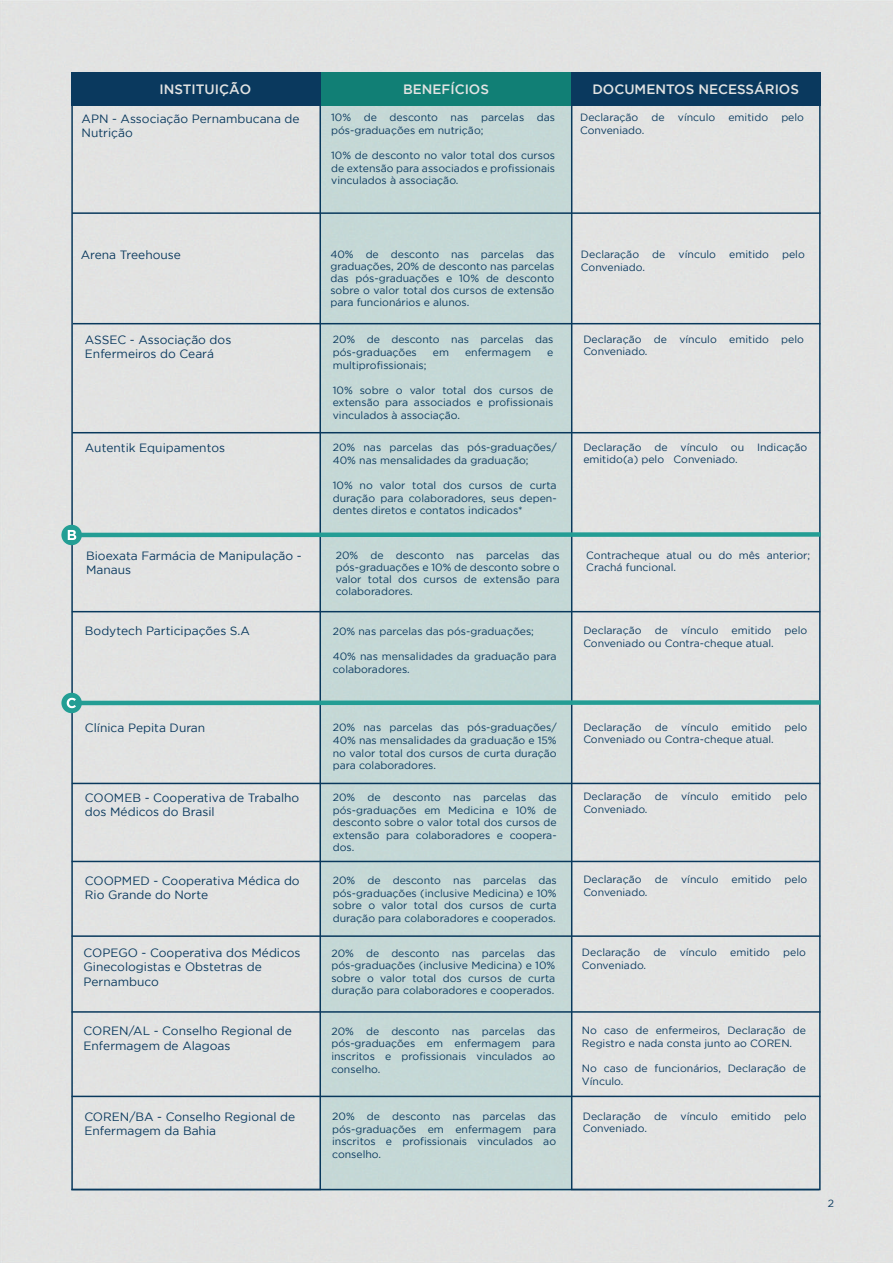
<style>
.page{position:relative;width:893px;height:1263px;background:#fff}
.page>*{position:absolute;margin:0;border:0;box-sizing:border-box;transform-origin:0 0}
.t1{font:500 13.5px "Gotham";color:#e3e4e3}
.t2{font:12px/14.4px "Gotham";color:#0a395e}
.t3{font:10.5px/12.6px "Gotham";color:#0a395e;text-align:justify}
</style>
<div class="page">
<div style="left:0;top:0;width:869px;height:1263px;background:#e2e3e2"></div>
<div style="left:321px;top:106px;width:250px;height:1085px;background:#c5d8d6"></div>
<div style="left:71px;top:90px;width:250px;height:1099px;background:#e2e3e2"></div>
<div style="left:571px;top:97px;width:250px;height:1093px;background:#e2e3e2"></div>
<div style="left:72px;top:72px;width:249px;height:34px;background:#0a395e"></div>
<div style="left:321px;top:72px;width:250px;height:34px;background:#117f75"></div>
<div style="left:571px;top:72px;width:249px;height:34px;background:#0a395e"></div>
<hr style="left:72px;top:212px;width:748px;height:2px;background:#09395d">
<hr style="left:71px;top:1189px;width:748px;height:1px;background:#09395d">
<hr style="left:72px;top:432px;width:748px;height:1px;background:#09395d">
<hr style="left:73px;top:323px;width:747px;height:1px;background:#09395d">
<hr style="left:72px;top:783px;width:748px;height:1px;background:#09395d">
<hr style="left:72px;top:611px;width:748px;height:1px;background:#09395d">
<hr style="left:72px;top:861px;width:748px;height:1px;background:#09395d">
<hr style="left:72px;top:935px;width:748px;height:2px;background:#09395d">
<hr style="left:72px;top:1011px;width:748px;height:2px;background:#09395d">
<hr style="left:72px;top:1096px;width:748px;height:1px;background:#09395d">
<div style="left:61px;top:525px;width:21px;height:20px;background:#239e94;border-radius:50%"></div>
<div style="left:61px;top:693px;width:21px;height:20px;background:#239e94;border-radius:50%"></div>
<svg style="left:67px;top:530px;width:758px;height:10px"></svg>
<svg style="left:67px;top:698px;width:758px;height:10px"></svg>
<p class="t1" style="left:159px;top:81px;width:93px">INSTITUIÇÃO</p>
<p class="t1" style="left:403px;top:81px;width:87px">BENEFÍCIOS</p>
<p class="t1" style="left:592px;top:81px;width:208px">DOCUMENTOS NECESSÁRIOS</p>
<p class="t2" style="left:82px;top:111px;width:220px">APN - Associação Pernambucana de<br>Nutrição</p>
<p class="t3" style="left:331px;top:111px;width:225px">10% de desconto nas parcelas das pós-graduações em nutrição;</p>
<p class="t3" style="left:331px;top:149px;width:225px">10% de desconto no valor total dos cursos de extensão para associados e profissionais vinculados à associação.</p>
<p class="t3" style="left:580px;top:111px;width:60px">Declaração</p>
<p class="t3" style="left:651px;top:111px;width:15px">de</p>
<p class="t3" style="left:678px;top:111px;width:39px">vínculo</p>
<p class="t3" style="left:728px;top:111px;width:41px">emitido</p>
<p class="t3" style="left:781px;top:111px;width:24px">pelo</p>
<p class="t3" style="left:580px;top:124px;width:66px">Conveniado.</p>
<p class="t2" style="left:81px;top:247px;width:102px">Arena Treehouse</p>
<p class="t3" style="left:330px;top:248px;width:225px;line-height:12px">40% de desconto nas parcelas das graduações, 20% de desconto nas parcelas das pós-graduações e 10% de desconto sobre o valor total dos cursos de extensão para funcionários e alunos.</p>
<p class="t3" style="left:581px;top:248px;width:60px">Declaração</p>
<p class="t3" style="left:652px;top:248px;width:15px">de</p>
<p class="t3" style="left:679px;top:248px;width:39px">vínculo</p>
<p class="t3" style="left:729px;top:248px;width:41px">emitido</p>
<p class="t3" style="left:782px;top:248px;width:24px">pelo</p>
<p class="t3" style="left:581px;top:260px;width:66px">Conveniado.</p>
<p class="t2" style="left:85px;top:332px;width:148px">ASSEC - Associação dos<br>Enfermeiros do Ceará</p>
<p class="t3" style="left:333px;top:333px;width:222px">20% de desconto nas parcelas das pós-graduações</p>
<p class="t3" style="left:433px;top:346px;width:18px">em</p>
<p class="t3" style="left:465px;top:346px;width:68px">enfermagem</p>
<p class="t3" style="left:547px;top:346px;width:8px">e</p>
<p class="t3" style="left:333px;top:358px;width:95px">multiprofissionais;</p>
<p class="t3" style="left:333px;top:384px;width:222px">10% sobre o valor total dos cursos de extensão para associados e profissionais vinculados à associação.</p>
<p class="t2" style="left:85px;top:440px;width:142px">Autentik Equipamentos</p>
<p class="t3" style="left:333px;top:441px;width:225px">20% nas parcelas das pós-graduações/<br>40% nas mensalidades da graduação;</p>
<p class="t3" style="left:333px;top:479px;width:225px">10% no valor total dos cursos de curta duração para colaboradores, seus depen&shy;dentes diretos e contatos indicados*</p>
<p class="t3" style="left:583px;top:333px;width:222px">Declaração de vínculo emitido pelo<br>Conveniado.</p>
<p class="t3" style="left:583px;top:441px;width:225px">Declaração de vínculo ou Indicação emitido(a) pelo Conveniado.</p>
<p class="t2" style="left:86px;top:548px;width:217px">Bioexata Farmácia de Manipulação -<br>Manaus</p>
<p class="t3" style="left:336px;top:549px;width:225px;line-height:12px">20% de desconto nas parcelas das pós-graduações e 10% de desconto sobre o valor total dos cursos de extensão para colaboradores.</p>
<p class="t3" style="left:586px;top:549px;width:225px">Contracheque atual ou do mês anterior;<br>Crachá funcional.</p>
<p class="t2" style="left:85px;top:624px;width:167px">Bodytech Participações S.A</p>
<p class="t3" style="left:333px;top:625px;width:203px">20% nas parcelas das pós-graduações;</p>
<p class="t3" style="left:333px;top:650px;width:225px">40% nas mensalidades da graduação para colaboradores.</p>
<p class="t3" style="left:583px;top:624px;width:60px">Declaração</p>
<p class="t3" style="left:655px;top:624px;width:15px">de</p>
<p class="t3" style="left:681px;top:624px;width:39px">vínculo</p>
<p class="t3" style="left:732px;top:624px;width:41px">emitido</p>
<p class="t3" style="left:784px;top:624px;width:24px">pelo</p>
<p class="t3" style="left:583px;top:637px;width:192px">Conveniado ou Contra-cheque atual.</p>
<p class="t2" style="left:85px;top:720px;width:122px">Clínica Pepita Duran</p>
<p class="t3" style="left:333px;top:721px;width:225px">20% nas parcelas das pós-graduações/ 40% nas mensalidades da graduação e 15% no valor total dos cursos de curta duração para colaboradores.</p>
<p class="t3" style="left:583px;top:721px;width:60px">Declaração</p>
<p class="t3" style="left:655px;top:721px;width:15px">de</p>
<p class="t3" style="left:681px;top:721px;width:39px">vínculo</p>
<p class="t3" style="left:732px;top:721px;width:41px">emitido</p>
<p class="t3" style="left:784px;top:721px;width:24px">pelo</p>
<p class="t3" style="left:583px;top:733px;width:192px">Conveniado ou Contra-cheque atual.</p>
<p class="t2" style="left:85px;top:790px;width:216px">COOMEB - Cooperativa de Trabalho dos Médicos do Brasil</p>
<p class="t3" style="left:333px;top:791px;width:225px">20% de desconto nas parcelas das pós-graduações em Medicina e 10% de desconto sobre o valor total dos cursos de extensão para colaboradores e coopera&shy;dos.</p>
<p class="t3" style="left:583px;top:790px;width:60px">Declaração</p>
<p class="t3" style="left:655px;top:790px;width:15px">de</p>
<p class="t3" style="left:681px;top:790px;width:39px">vínculo</p>
<p class="t3" style="left:732px;top:790px;width:41px">emitido</p>
<p class="t3" style="left:784px;top:790px;width:24px">pelo</p>
<p class="t3" style="left:583px;top:803px;width:66px">Conveniado.</p>
<p class="t2" style="left:85px;top:873px;width:216px">COOPMED - Cooperativa Médica do<br>Rio Grande do Norte</p>
<p class="t3" style="left:333px;top:874px;width:225px">20% de desconto nas parcelas das pós-graduações (inclusive Medicina) e 10% sobre o valor total dos cursos de curta duração para colaboradores e cooperados.</p>
<p class="t3" style="left:583px;top:873px;width:60px">Declaração</p>
<p class="t3" style="left:655px;top:873px;width:15px">de</p>
<p class="t3" style="left:681px;top:873px;width:39px">vínculo</p>
<p class="t3" style="left:732px;top:873px;width:41px">emitido</p>
<p class="t3" style="left:784px;top:873px;width:24px">pelo</p>
<p class="t3" style="left:583px;top:886px;width:66px">Conveniado.</p>
<p class="t2" style="left:84px;top:945px;width:218px">COPEGO - Cooperativa dos Médicos<br>Ginecologistas e Obstetras de<br>Pernambuco</p>
<p class="t3" style="left:331px;top:946px;width:225px">20% de desconto nas parcelas das pós-graduações (inclusive Medicina) e 10% sobre o valor total dos cursos de curta duração para colaboradores e cooperados.</p>
<p class="t3" style="left:582px;top:946px;width:60px">Declaração</p>
<p class="t3" style="left:653px;top:946px;width:15px">de</p>
<p class="t3" style="left:680px;top:946px;width:39px">vínculo</p>
<p class="t3" style="left:730px;top:946px;width:41px">emitido</p>
<p class="t3" style="left:783px;top:946px;width:24px">pelo</p>
<p class="t3" style="left:582px;top:958px;width:66px">Conveniado.</p>
<p class="t2" style="left:84px;top:1023px;width:210px">COREN/AL - Conselho Regional de<br>Enfermagem de Alagoas</p>
<p class="t3" style="left:331px;top:1024px;width:225px">20% de desconto nas parcelas das pós-graduações em enfermagem para inscritos e profissionais vinculados ao conselho.</p>
<p class="t3" style="left:582px;top:1024px;width:225px">No caso de enfermeiros, Declaração de<br>Registro e nada consta junto ao COREN.</p>
<p class="t3" style="left:582px;top:1062px;width:225px">No caso de funcionários, Declaração de<br>Vínculo.</p>
<p class="t2" style="left:84px;top:1109px;width:212px">COREN/BA - Conselho Regional de<br>Enfermagem da Bahia</p>
<p class="t3" style="left:332px;top:1110px;width:225px">20% de desconto nas parcelas das pós-graduações em enfermagem para inscritos e profissionais vinculados ao conselho.</p>
<p class="t3" style="left:583px;top:1109px;width:60px">Declaração</p>
<p class="t3" style="left:654px;top:1109px;width:15px">de</p>
<p class="t3" style="left:680px;top:1109px;width:39px">vínculo</p>
<p class="t3" style="left:731px;top:1109px;width:41px">emitido</p>
<p class="t3" style="left:784px;top:1109px;width:24px">pelo</p>
<p class="t3" style="left:583px;top:1122px;width:66px">Conveniado.</p>
<p class="t3" style="left:828px;top:1197px;width:8px">2</p>
</div>
